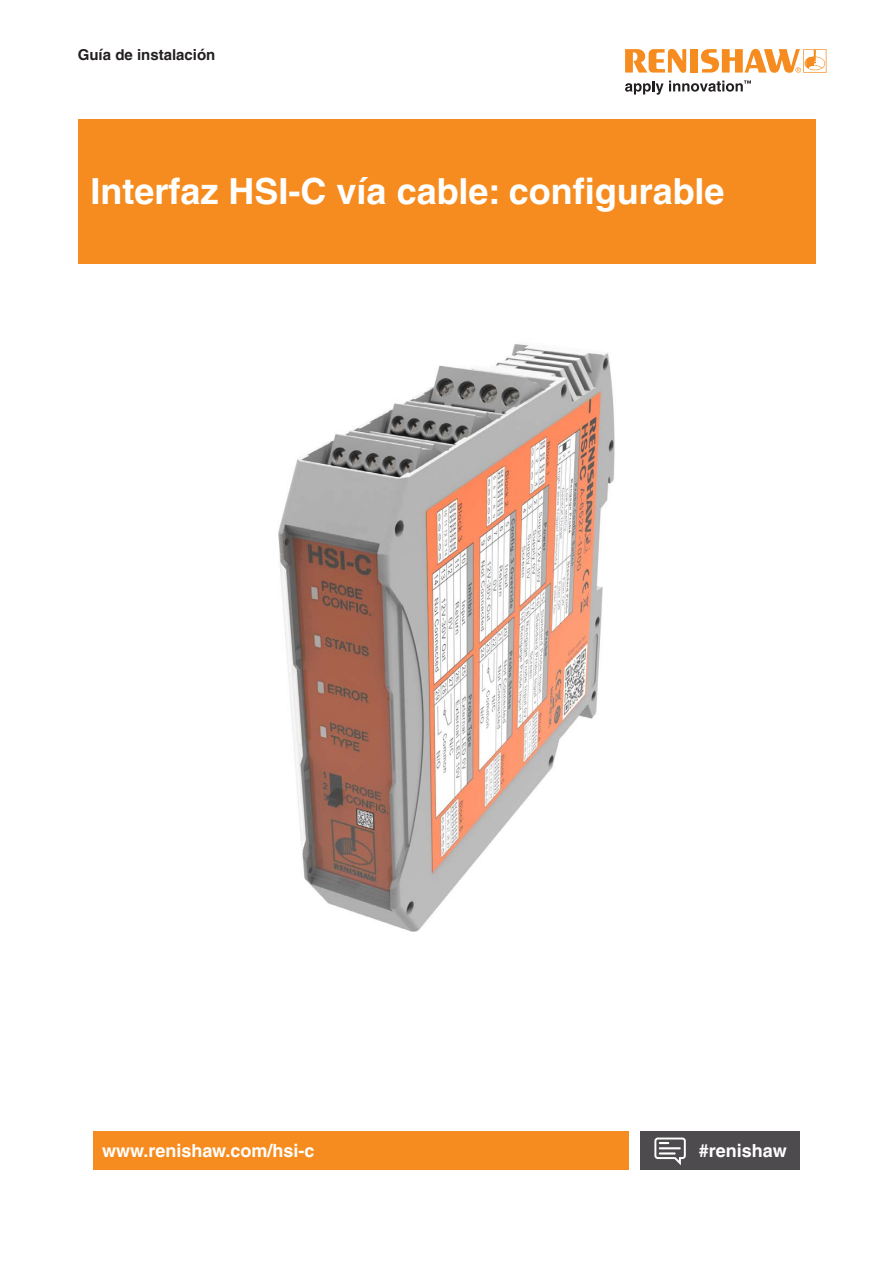
<style>
.page{position:relative;width:893px;height:1263px;background:#fff}
.page>*{position:absolute;margin:0;border:0;box-sizing:border-box;transform-origin:0 0}
.Headline_24pt_bold{font:700 36px "Helvetica LT Pro";color:#fff}
.back_page_URL_white___hashtag{font:700 18px "Helvetica LT Pro";color:#fff}
._10pt_Body_Text_Bold{font:700 15px "Helvetica LT Pro";color:#231f20}
</style>
<div class="page">
<div style="left:94px;top:1131px;width:535px;height:38px;background:#f68c1f"></div>
<div style="left:639px;top:1131px;width:160px;height:38px;background:#4d4b4d"></div>
<svg style="left:654px;top:1137px;width:32px;height:28px"></svg>
<div style="left:78px;top:119px;width:737px;height:145px;background:#f68c1f"></div>
<img style="left:278px;top:344px;width:337px;height:588px">
<svg style="left:625px;top:49px;width:61px;height:24px"></svg>
<div style="left:690px;top:49px;width:8px;height:24px;background:#f68c1f"></div>
<svg style="left:701px;top:49px;width:125px;height:24px"></svg>
<svg style="left:625px;top:80px;width:126px;height:15px"></svg>
<p class="_10pt_Body_Text_Bold" style="left:78px;top:45px;width:139px">Guía de instalación</p>
<p class="Headline_24pt_bold" style="left:91px;top:170px;width:635px">Interfaz HSI-C vía cable: configurable</p>
<p class="back_page_URL_white___hashtag" style="left:102px;top:1139px;width:214px">www.renishaw.com/hsi-c</p>
<p class="back_page_URL_white___hashtag" style="left:699px;top:1139px;width:89px">#renishaw</p>
</div>
